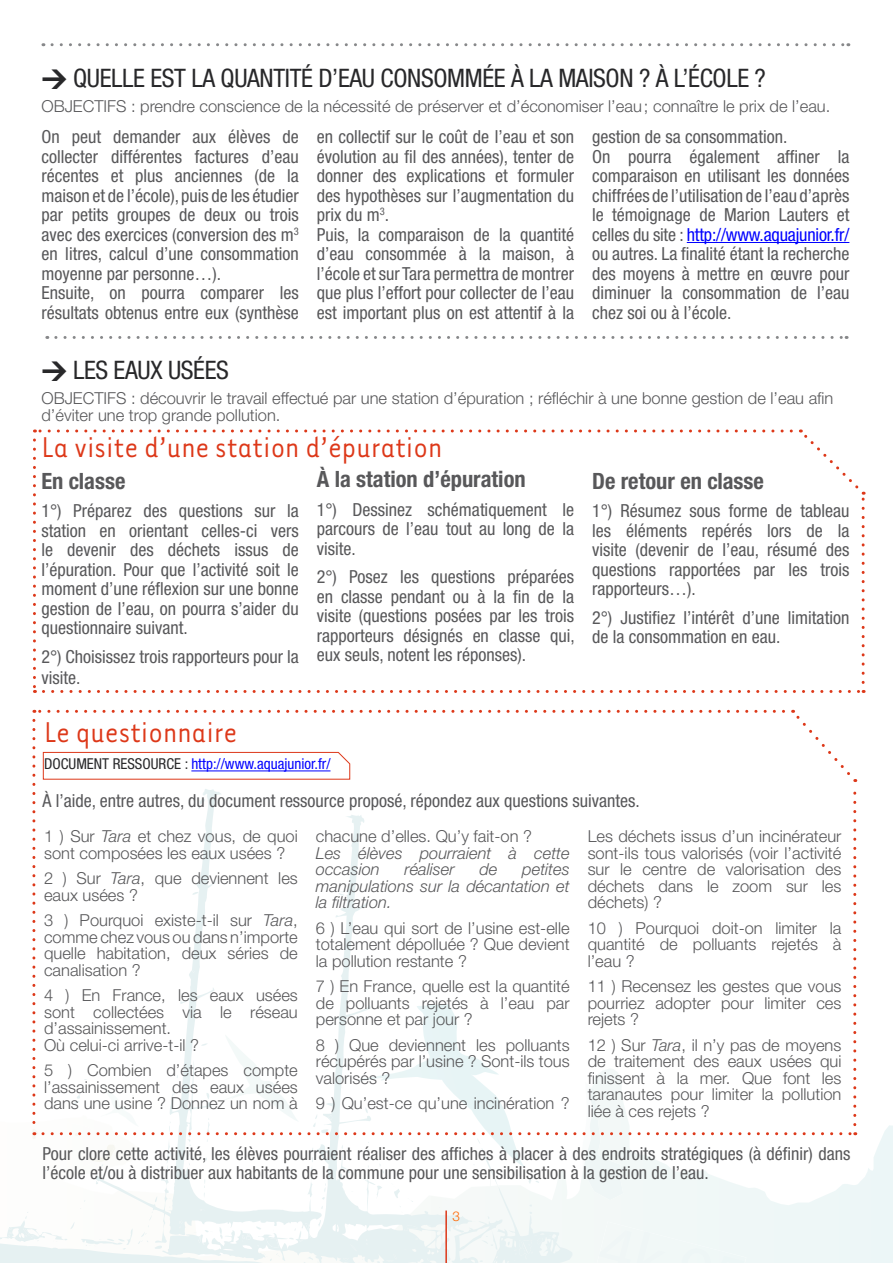
<style>
.page{position:relative;width:893px;height:1263px;background:#fff}
.page>*{position:absolute;margin:0;border:0;box-sizing:border-box;transform-origin:0 0}
.t1{font:33px "Tarzana Narrow";color:#dd3819}
.t2{font:condensed 25.5px "Helvetica Neue";letter-spacing:-.015em;color:#28282a}
.t3{font:700 condensed 22.5px "Helvetica Neue";color:#58585a}
.t4{font:condensed 18px/19.5px "Helvetica Neue";color:#58585a}
.t5{font:300 16.5px/16.5px "Helvetica Neue";color:#58585a;text-align:justify}
.t6{font:italic 300 16.5px/16.5px "Helvetica Neue";color:#58585a}
.t7{font:condensed 15px "Helvetica Neue";color:#00f}
.t8{font:condensed 15px "Helvetica Neue";color:#28282a}
.t9{font:300 13.5px "Helvetica Neue";color:#f60}
.s1{font-family:"DIN";font-weight:900;font-stretch:normal}
.s2{color:#00f}
.s3{color:#28282a}
.s4{font-style:italic}
</style>
<div class="page">
<svg style="left:856px;top:1068px;width:37px;height:195px"></svg>
<svg style="left:52px;top:43px;width:797px;height:3px"></svg>
<hr style="left:687px;top:242px;width:162px;height:1px;background:#00f">
<svg style="left:56px;top:336px;width:791px;height:3px"></svg>
<svg style="left:799px;top:429px;width:66px;height:253px"></svg>
<svg style="left:34px;top:429px;width:757px;height:3px"></svg>
<svg style="left:33px;top:440px;width:3px;height:253px"></svg>
<svg style="left:43px;top:690px;width:821px;height:3px"></svg>
<svg style="left:0;top:710px;width:856px;height:553px"></svg>
<h2 class="t2" style="left:41px;top:63px;width:409px"><span class="s1">&gt;</span> Quelle est la quantité d’eau co nsomm</h2>
<h2 class="t2" style="left:482px;top:63px;width:285px">ée à la maison ? À l’école ?</h2>
<p class="t5" style="left:41px;top:98px;width:790px">Objectifs : prendre conscience de la nécessité de préserver et d’économiser l’eau; connaître le prix de l’eau.</p>
<p class="t4" style="left:41px;top:127px;width:259px">On peut demander aux élèves de collecter différentes factures d’eau récentes et plus anciennes (de la maison et de l’école), puis de les étudier par petits groupes de deux ou trois avec des exercices (conversion des m<sup>3 </sup>en litres, calcul d’une consommation moyenne par personne…).<br>Ensuite, on pourra comparer les résultats obtenus entre eux (synthèse</p>
<p class="t4" style="left:317px;top:127px;width:259px">en collectif sur le coût de l’eau et son évolution au fil des années), tenter de donner des explications et formuler des hypothèses sur l’augmentation du prix du m<sup>3</sup>.<br>Puis, la comparaison de la quantité d’eau consommée à la maison, à l’école et sur Tara permettra de montrer que plus l’effort pour collecter de l’eau est important plus on est attentif à la</p>
<p class="t4" style="left:592px;top:127px;width:259px">gestion de sa consommation.<br>On pourra également affiner la comparaison en utilisant les données chiffrées de l’utilisation de l’eau d’après le témoignage de Marion Lauters et celles du site : <span class="s2">http://www.aquajunior.fr/ </span>ou autres. La finalité étant la recherche des moyens à mettre en œuvre pour diminuer la consommation de l’eau chez soi ou à l’école.</p>
<h2 class="t2" style="left:41px;top:355px;width:189px"><span class="s1">&gt;</span> Les eaux usées</h2>
<p class="t5" style="left:41px;top:390px;width:793px">Objectifs : découvrir le travail effectué par une station d’épuration ; réfléchir à une bonne gestion de l’eau afin d’éviter une trop grande pollution.</p>
<h1 class="t1" style="left:41px;top:427px;width:402px">La visite d’une station d’épuration</h1>
<p class="t3" style="left:592px;top:467px;width:173px">De retour en classe</p>
<p class="t4" style="left:592px;top:501px;width:259px;text-align:justify">1°) Résumez sous forme de tableau les éléments repérés lors de la visite (devenir de l’eau, résumé des questions rapportées par les trois rapporteurs…).</p>
<p class="t4" style="left:592px;top:607px;width:259px">2°) Justifiez l’intérêt d’une limitation de la consommation en eau.</p>
<p class="t3" style="left:317px;top:465px;width:210px">À la station d’épuration</p>
<p class="t4" style="left:317px;top:499px;width:259px;text-align:justify">1°) Dessinez schématiquement le parcours de l’eau tout au long de la visite.</p>
<p class="t4" style="left:317px;top:567px;width:259px;text-align:justify">2°) Posez les questions préparées en classe pendant ou à la fin de la visite (questions posées par les trois rapporteurs désignés en classe qui, eux seuls, notent les réponses).</p>
<p class="t3" style="left:41px;top:467px;width:86px">En classe</p>
<p class="t4" style="left:41px;top:501px;width:259px;text-align:justify">1°) Préparez des questions sur la station en orientant celles-ci vers le devenir des déchets issus de l’épuration. Pour que l’activité soit le moment d’une réflexion sur une bonne gestion de l’eau, on pourra s’aider du questionnaire suivant.</p>
<p class="t4" style="left:41px;top:645px;width:259px;line-height:21.6px">2°) Choisissez trois rapporteurs pour la visite.</p>
<h1 class="t1" style="left:44px;top:712px;width:195px">Le questionnaire</h1>
<p class="t8" style="left:44px;top:755px;width:9px">DOCUMENT</p>
<p class="t8" style="left:113px;top:755px;width:9px">RESSOURCE</p>
<p class="t7" style="left:185px;top:755px;width:147px"><span class="s3">:</span> http://www.aquajunior.fr/</p>
<p class="t4" style="left:43px;top:791px;width:599px">À l’aide, entre autres, du document ressource proposé, répondez aux questions suivantes.</p>
<p class="t5" style="left:44px;top:828px;width:255px">1 ) Sur <span class="s4">Tara</span> et chez vous, de quoi sont composées les eaux usées ?</p>
<p class="t5" style="left:44px;top:870px;width:255px">2 ) Sur <span class="s4">Tara</span>, que deviennent les eaux usées ?</p>
<p class="t5" style="left:44px;top:912px;width:255px">3 ) Pourquoi existe-t-il sur <span class="s4">Tara</span>, comme chez vous ou dans n’importe quelle habitation, deux séries de canalisation ?</p>
<p class="t5" style="left:44px;top:987px;width:255px;text-align:left">4 ) En France, les eaux usées sont collectées via le réseau d’assainissement.<br>Où celui-ci arrive-t-il ?</p>
<p class="t5" style="left:44px;top:1062px;width:255px">5 ) Combien d’étapes compte l’assainissement des eaux usées dans une usine ? Donnez un nom à</p>
<p class="t5" style="left:316px;top:828px;width:218px">chacune d’elles. Qu’y fait-on ?</p>
<p class="t6" style="left:316px;top:844px;width:255px">Les élèves pourraient à cette occasion</p>
<p class="t6" style="left:405px;top:861px;width:52px">réaliser</p>
<p class="t6" style="left:479px;top:861px;width:20px">de</p>
<p class="t6" style="left:316px;top:861px;width:255px;text-align:justify;text-indent:206px">petites manipulations sur la décantation et la filtration.</p>
<p class="t5" style="left:316px;top:919px;width:255px">6 ) L’eau qui sort de l’usine est-elle totalement dépolluée ? Que devient la pollution restante ?</p>
<p class="t5" style="left:316px;top:978px;width:255px">7 ) En France, quelle est la quantité de polluants rejetés à l’eau par personne et par jour ?</p>
<p class="t5" style="left:316px;top:1036px;width:255px">8 ) Que deviennent les polluants récupérés par l’usine ? Sont-ils tous valorisés ?</p>
<p class="t5" style="left:316px;top:1095px;width:255px">9 ) Qu’est-ce qu’une incinération ?</p>
<p class="t5" style="left:588px;top:828px;width:255px">Les déchets issus d’un incinérateur sont-ils tous valorisés (voir l’activité sur le centre de valorisation des déchets dans le zoom sur les déchets) ?</p>
<p class="t5" style="left:588px;top:919px;width:255px">10 ) Pourquoi doit-on limiter la quantité de polluants rejetés à l’eau ?</p>
<p class="t5" style="left:588px;top:978px;width:255px">11 ) Recensez les gestes que vous pourriez adopter pour limiter ces rejets ?</p>
<p class="t5" style="left:588px;top:1036px;width:255px">12 ) Sur <span class="s4">Tara</span>, il n’y pas de moyens de traitement des eaux usées qui finissent à la mer. Que font les taranautes pour limiter la pollution liée à ces rejets ?</p>
<p class="t4" style="left:43px;top:1143px;width:809px">Pour clore cette activité, les élèves pourraient réaliser des affiches à placer à des endroits stratégiques (à définir) dans l’école et/ou à distribuer aux habitants de la commune pour une sensibilisation à la gestion de l’eau.</p>
<p class="t9" style="left:453px;top:1208px;width:9px">3</p>
</div>
